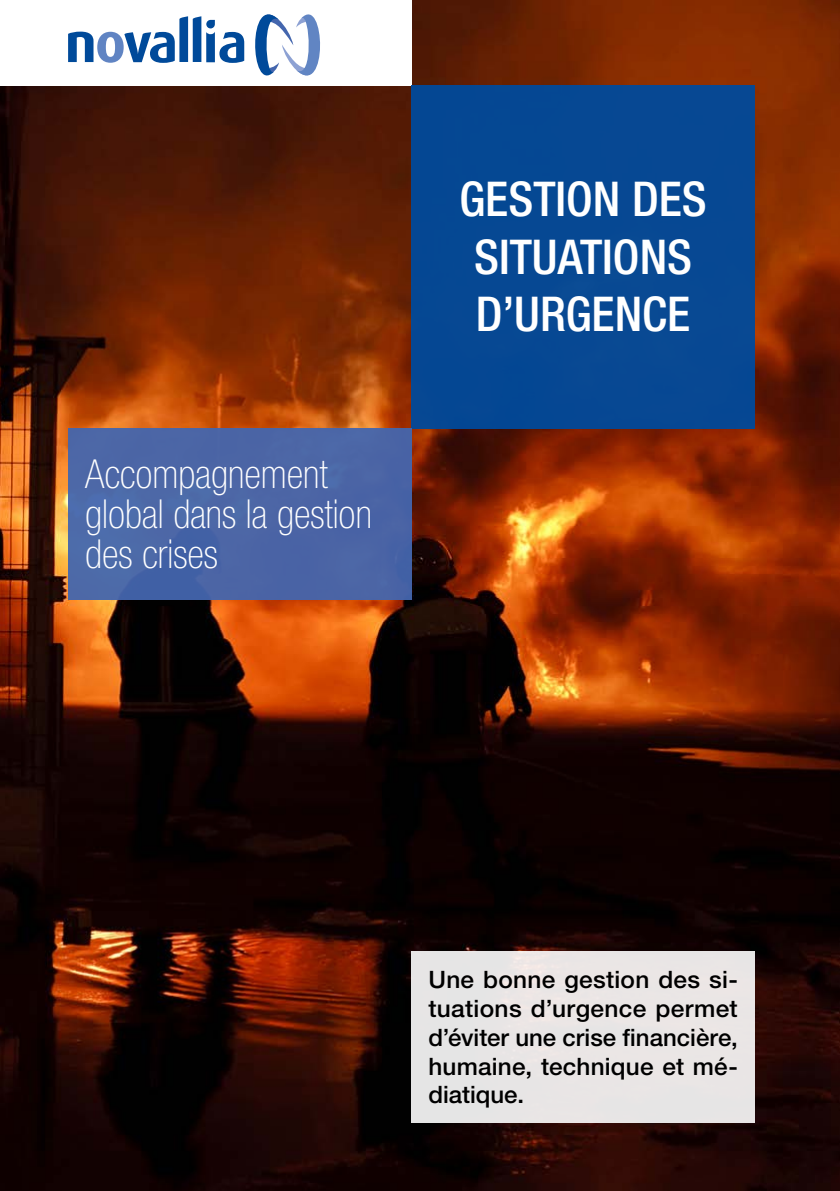
<style>
.page{position:relative;width:840px;height:1191px;background:#fff}
.page>*{position:absolute;margin:0;border:0;box-sizing:border-box;transform-origin:0 0}
.t1{font:500 condensed 48px/57.6px "Helvetica Neue LT Std";color:#fff;text-align:center}
.t2{font:100 condensed 40px/40px "Helvetica Neue LT Std";color:#fff}
.t3{font:500 24px/28.8px "Helvetica Neue LT Std";color:#000;text-align:justify}
</style>
<div class="page">
<img style="left:0;top:0;width:839px;height:1191px">
<div style="left:0;top:0;width:411px;height:85px;background:#fff"></div>
<svg style="left:68px;top:14px;width:252px;height:62px"></svg>
<div style="left:411px;top:85px;width:343px;height:343px;background:#064893"></div>
<div style="left:411px;top:951px;width:343px;height:172px;background:#e9e5e5"></div>
<div style="left:68px;top:428px;width:343px;height:172px;background:#4c65a6"></div>
<h2 class="t2" style="left:85px;top:454px;width:288px">Accompagnement global dans la gestion des crises</h2>
<h1 class="t1" style="left:459px;top:170px;width:249px">GESTION DES<br>SITUATIONS<br>D’URGENCE</h1>
<p class="t3" style="left:428px;top:965px;width:310px">Une bonne gestion des si&shy;tuations d’urgence permet d’éviter une crise financière, humaine, technique et mé&shy;diatique.</p>
</div>
